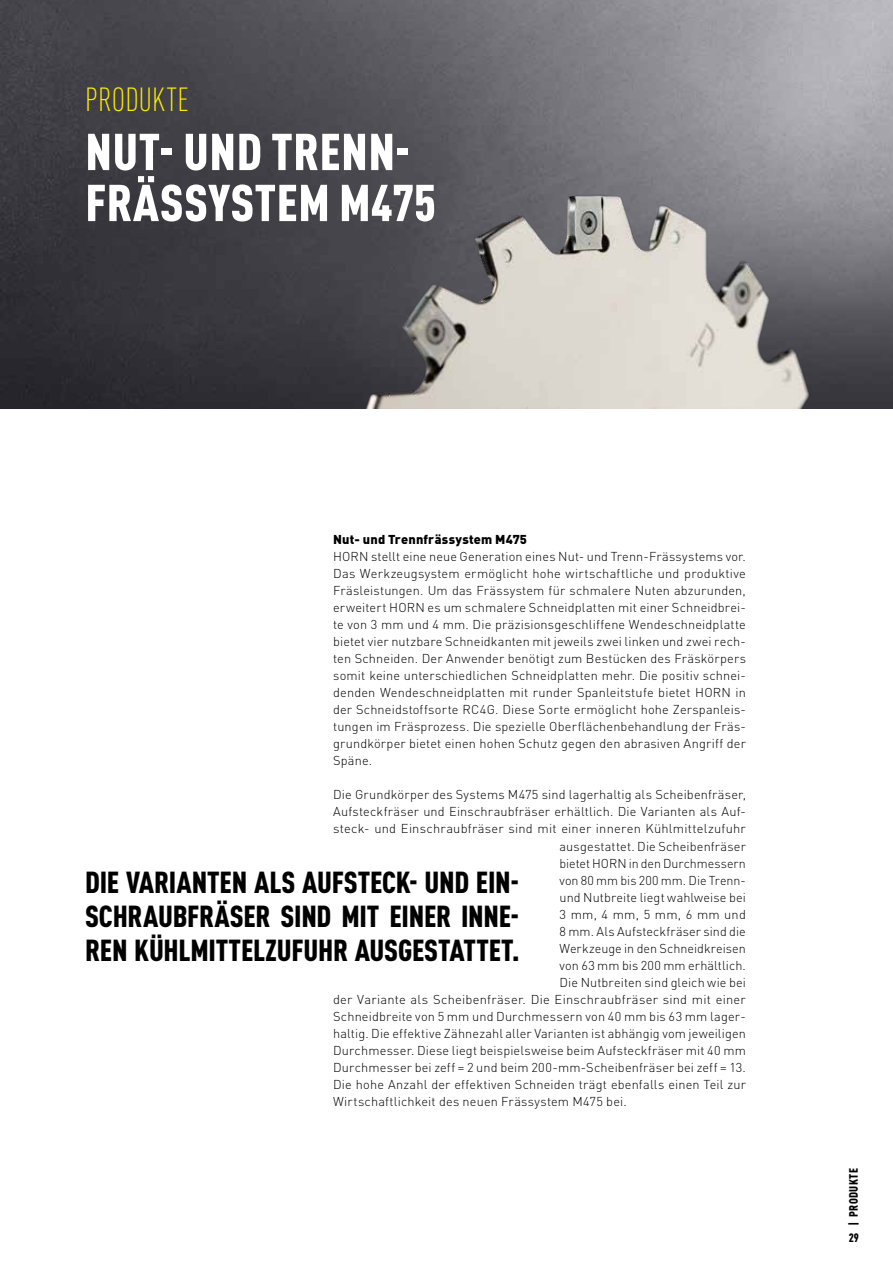
<style>
.page{position:relative;width:893px;height:1263px;background:#fff}
.page>*{position:absolute;margin:0;border:0;box-sizing:border-box;transform-origin:0 0}
.t1{font:900 condensed 51px/51px "DINOT";letter-spacing:.01em;color:#fff}
.t2{font:300 condensed 33px "DINOT";letter-spacing:.005em;color:#ffed00}
.t3{font:900 condensed 30px/34px "DINOT";letter-spacing:-.01em;color:#000;text-align:justify}
.t4{font:300 12.75px/17px "DINOT";letter-spacing:.015em;color:#000;text-align:justify}
.t5{font:900 12.75px "DINOT";letter-spacing:.015em;color:#000}
.t6{font:900 condensed 12px "DINOT";letter-spacing:.03em;color:#000}
</style>
<div class="page">
<img style="left:0;top:0;width:893px;height:408px">
<img style="left:351px;top:158px;width:476px;height:250px">
<h2 class="t2" style="left:85px;top:77px;width:105px">PRODUKTE</h2>
<h1 class="t1" style="left:85px;top:122px;width:352px">NUT- UND TRENN-<br>FRÄSSYSTEM M475</h1>
<p class="t5" style="left:333px;top:529px;width:195px">Nut- und Trennfrässystem M475</p>
<p class="t4" style="left:333px;top:547px;width:414px">HORN stellt eine neue Generation eines Nut- und Trenn-Frässystems vor.<br>Das Werkzeugsystem ermöglicht hohe wirtschaftliche und produktive Fräsleistungen. Um das Frässystem für schmalere Nuten abzurunden, erweitert HORN es um schmalere Schneidplatten mit einer Schneidbrei&shy;te von 3 mm und 4 mm. Die präzisionsgeschliffene Wendeschneidplatte bietet vier nutzbare Schneidkanten mit jeweils zwei linken und zwei rech&shy;ten Schneiden. Der Anwender benötigt zum Bestücken des Fräskörpers somit keine unterschiedlichen Schneidplatten mehr. Die positiv schnei&shy;denden Wendeschneidplatten mit runder Spanleitstufe bietet HORN in der Schneidstoffsorte RC4G. Diese Sorte ermöglicht hohe Zerspanleis&shy;tungen im Fräsprozess. Die spezielle Oberflächenbehandlung der Fräs&shy;grundkörper bietet einen hohen Schutz gegen den abrasiven Angriff der Späne.</p>
<p class="t4" style="left:333px;top:785px;width:414px">Die Grundkörper des Systems M475 sind lagerhaltig als Scheibenfräser,</p>
<p class="t4" style="left:333px;top:802px;width:414px">Aufsteckfräser und Einschraubfräser erhältlich. Die Varianten als Auf-</p>
<p class="t4" style="left:333px;top:819px;width:414px">steck- und Einschraubfräser sind mit einer inneren Kühlmittelzufuhr</p>
<p class="t4" style="left:559px;top:836px;width:188px">ausgestattet. Die Scheibenfräser</p>
<p class="t4" style="left:559px;top:853px;width:188px">bietet HORN in den Durchmessern</p>
<p class="t4" style="left:559px;top:870px;width:188px">von 80 mm bis 200 mm. Die Trenn-</p>
<p class="t4" style="left:559px;top:887px;width:188px">und Nutbreite liegt wahlweise bei</p>
<p class="t4" style="left:559px;top:904px;width:188px">3 mm, 4 mm, 5 mm, 6 mm und</p>
<p class="t4" style="left:559px;top:921px;width:188px">8 mm. Als Aufsteckfräser sind die</p>
<p class="t4" style="left:559px;top:938px;width:188px">Werkzeuge in den Schneidkreisen</p>
<p class="t4" style="left:559px;top:955px;width:188px">von 63 mm bis 200 mm erhältlich.</p>
<p class="t4" style="left:559px;top:972px;width:188px">Die Nutbreiten sind gleich wie bei</p>
<p class="t4" style="left:333px;top:989px;width:414px">der Variante als Scheibenfräser. Die Einschraubfräser sind mit einer</p>
<p class="t4" style="left:333px;top:1006px;width:414px">Schneidbreite von 5 mm und Durchmessern von 40 mm bis 63 mm lager-</p>
<p class="t4" style="left:333px;top:1023px;width:414px">haltig. Die effektive Zähnezahl aller Varianten ist abhängig vom jeweiligen</p>
<p class="t4" style="left:333px;top:1040px;width:414px">Durchmesser. Diese liegt beispielsweise beim Aufsteckfräser mit 40 mm</p>
<p class="t4" style="left:333px;top:1057px;width:414px">Durchmesser bei zeff = 2 und beim 200-mm-Scheibenfräser bei zeff = 13.</p>
<p class="t4" style="left:333px;top:1074px;width:414px">Die hohe Anzahl der effektiven Schneiden trägt ebenfalls einen Teil zur</p>
<p class="t4" style="left:333px;top:1091px;width:295px">Wirtschaftlichkeit des neuen Frässystem M475 bei.</p>
<h3 class="t3" style="left:85px;top:863px;width:435px">DIE VARIANTEN ALS AUFSTECK- UND EIN-SCHRAUBFRÄSER SIND MIT EINER INNE-REN KÜHLMITTELZUFUHR AUSGESTATTET.</h3>
<p class="t6" style="left:844px;top:1226px;width:59px;rotate:-90deg">| PRODUKTE</p>
<p class="t6" style="left:849px;top:1228px;width:12px">29</p>
</div>
